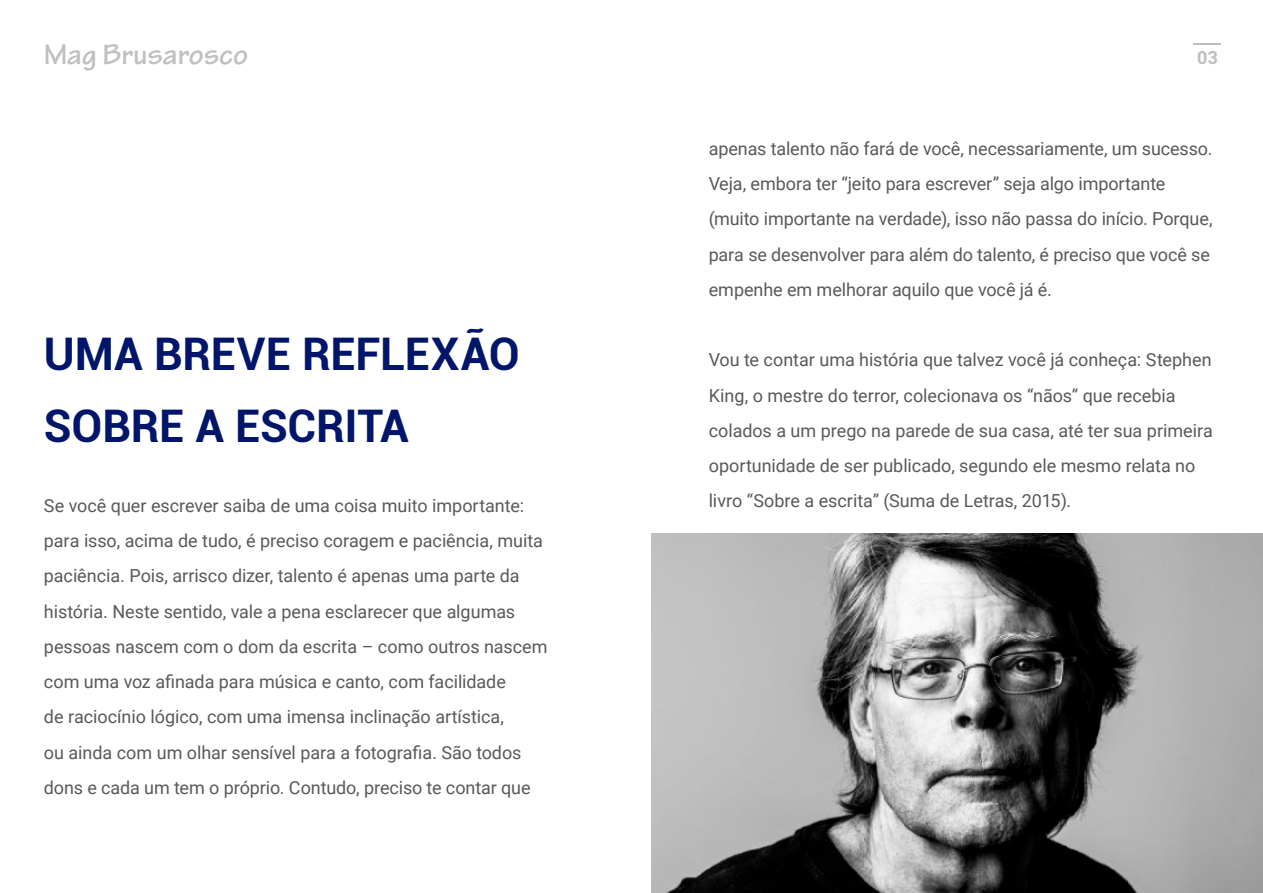
<style>
.page{position:relative;width:1263px;height:893px;background:#fff}
.page>*{position:absolute;margin:0;border:0;box-sizing:border-box;transform-origin:0 0}
.Titulo{font:700 45px/72px "Roboto";letter-spacing:-.005em;color:#01156b}
.t1{font:700 30.6px "Tekton Pro";color:#bfbebe}
.t2{font:18px/35.2px "Roboto";letter-spacing:-.005em;color:#585a5a}
.t3{font:700 18px "Roboto";color:#c0bdbe}
</style>
<div class="page">
<svg style="left:1194px;top:43px;width:27px;height:1px"></svg>
<img style="left:651px;top:534px;width:612px;height:359px">
<h2 class="t1" style="left:43px;top:36px;width:207px">Mag Brusarosco</h2>
<p class="t3" style="left:1197px;top:45px;width:22px">03</p>
<p class="Titulo" style="left:44px;top:316px;width:477px">UMA BREVE REFLEXÃO<br>SOBRE A ESCRITA</p>
<p class="t2" style="left:44px;top:487px;width:505px">Se você quer escrever saiba de uma coisa muito importante: para isso, acima de tudo, é preciso coragem e paciência, muita paciência. Pois, arrisco dizer, talento é apenas uma parte da história. Neste sentido, vale a pena esclarecer que algumas pessoas nascem com o dom da escrita – como outros nascem com uma voz afinada para música e canto, com facilidade<br>de raciocínio lógico, com uma imensa inclinação artística,<br>ou ainda com um olhar sensível para a fotografia. São todos dons e cada um tem o próprio. Contudo, preciso te contar que</p>
<p class="t2" style="left:709px;top:130px;width:505px">apenas talento não fará de você, necessariamente, um sucesso.<br>Veja, embora ter “jeito para escrever” seja algo importante (muito importante na verdade), isso não passa do início. Porque, para se desenvolver para além do talento, é preciso que você se empenhe em melhorar aquilo que você já é.</p>
<p class="t2" style="left:709px;top:342px;width:506px">Vou te contar uma história que talvez você já conheça: Stephen King, o mestre do terror, colecionava os “nãos” que recebia colados a um prego na parede de sua casa, até ter sua primeira oportunidade de ser publicado, segundo ele mesmo relata no livro “Sobre a escrita” (Suma de Letras, 2015).</p>
</div>
